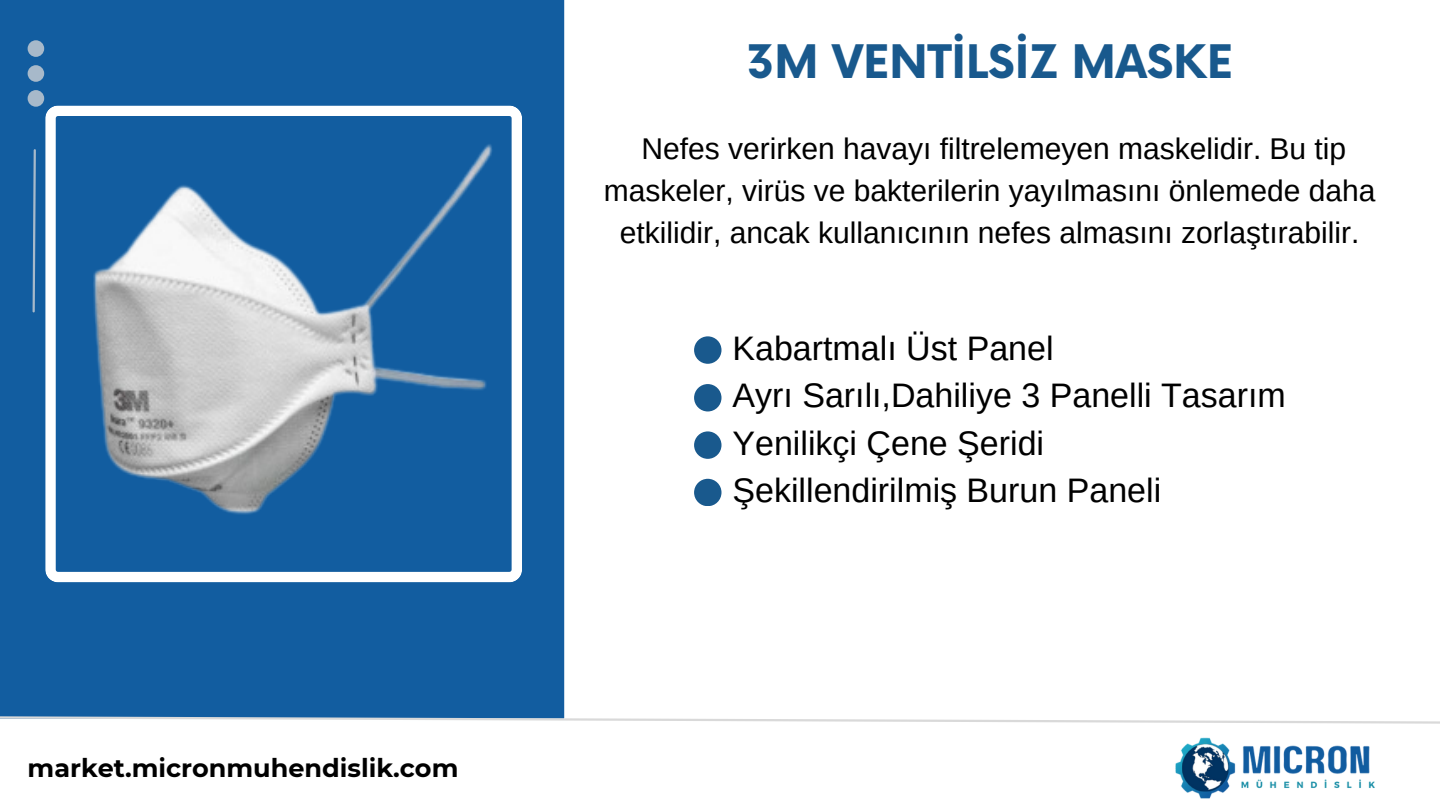
<style>
.page{position:relative;width:1440px;height:810px;background:#fff}
.page>*{position:absolute;margin:0;border:0;box-sizing:border-box;transform-origin:0 0}
.t1{font:700 45px "Now";color:#19598d}
.t2{font:34px/47.5px "Arimo";color:#000}
.t3{font:30px/42px "Arimo";color:#000;text-align:center}
.t4{font:700 25.5px "Montserrat";color:#000}
</style>
<div class="page">
<div style="left:0;top:0;width:565px;height:715px;background:#125da0"></div>
<svg style="left:28px;top:40px;width:16px;height:67px"></svg>
<svg style="left:32px;top:149px;width:4px;height:164px"></svg>
<svg style="left:45px;top:106px;width:477px;height:476px"></svg>
<img style="left:1175px;top:737px;width:200px;height:62px">
<svg style="left:0;top:715px;width:1440px;height:9px"></svg>
<div style="left:694px;top:336px;width:28px;height:28px;background:#19598d;border-radius:50%"></div>
<div style="left:694px;top:384px;width:28px;height:27px;background:#19598d;border-radius:50%"></div>
<div style="left:694px;top:431px;width:28px;height:28px;background:#19598d;border-radius:50%"></div>
<div style="left:694px;top:479px;width:28px;height:27px;background:#19598d;border-radius:50%"></div>
<img style="left:45px;top:129px;width:489px;height:399px">
<h2 class="t4" style="left:28px;top:753px;width:432px">market.micronmuhendislik.com</h2>
<h1 class="t1" style="left:747px;top:38px;width:488px">3M VENTİLSİZ MASKE</h1>
<p class="t3" style="left:604px;top:128px;width:773px">Nefes verirken havayı filtrelemeyen maskelidir. Bu tip maskeler, virüs ve bakterilerin yayılmasını önlemede daha etkilidir, ancak kullanıcının nefes almasını zorlaştırabilir.</p>
<h3 class="t2" style="left:732px;top:324px;width:555px">Kabartmalı Üst Panel<br>Ayrı Sarılı,Dahiliye 3 Panelli Tasarım<br>Yenilikçi Çene Şeridi<br>Şekillendirilmiş Burun Paneli</h3>
</div>
